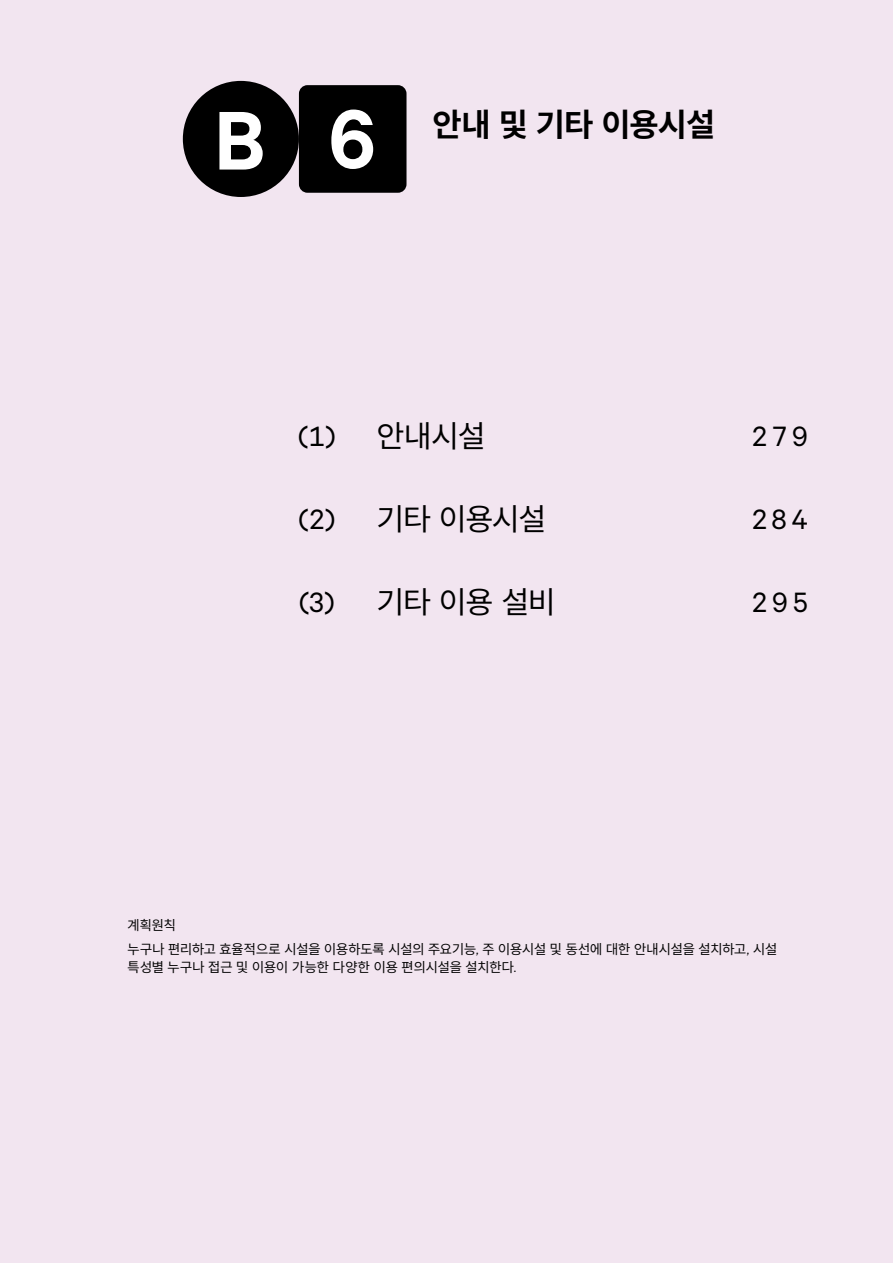
<style>
.page{position:relative;width:893px;height:1263px;background:#f2e5f0}
.page>*{position:absolute;margin:0;border:0;box-sizing:border-box;transform-origin:0 0}
.t1{font:600 93.75px "Calibre";color:#fff}
.t2{font:700 33px "Pretendard";letter-spacing:-.005em;color:#000}
.t3{font:31.5px "Pretendard";letter-spacing:-.015em;color:#000}
.t4{font:31.5px "Calibre";letter-spacing:.165em;color:#000}
.t5{font:13.95px/24.5px "Pretendard";color:#000}
.s1{font-family:"Calibre"}
</style>
<div class="page">
<div style="left:299px;top:85px;width:107px;height:108px;background:#000;border-radius:9px"></div>
<div style="left:183px;top:81px;width:116px;height:116px;background:#000;border-radius:50%"></div>
<h1 class="t1" style="left:214px;top:84px;width:164px">B 6</h1>
<h2 class="t2" style="left:433px;top:100px;width:284px">안내 및 기타 이용시설</h2>
<h3 class="t3" style="left:298px;top:413px;width:189px"><span class="s1">(1)</span> 안내시설</h3>
<h3 class="t4" style="left:753px;top:418px;width:57px">279</h3>
<h3 class="t3" style="left:299px;top:496px;width:249px"><span class="s1">(2)</span> 기타 이용시설</h3>
<h3 class="t4" style="left:753px;top:501px;width:57px">284</h3>
<h3 class="t3" style="left:299px;top:579px;width:257px"><span class="s1">(3)</span> 기타 이용 설비</h3>
<h3 class="t4" style="left:753px;top:583px;width:57px">295</h3>
<p class="t5" style="left:128px;top:912px;width:651px">계획원칙<br>누구나 편리하고 효율적으로 시설을 이용하도록 시설의 주요기능<span class="s1">,</span> 주 이용시설 및 동선에 대한 안내시설을 설치하고<span class="s1">,</span> 시설</p>
<p class="t5" style="left:128px;top:954px;width:390px">특성별 누구나 접근 및 이용이 가능한 다양한 이용 편의시설을 설치한다<span class="s1">.</span></p>
</div>
